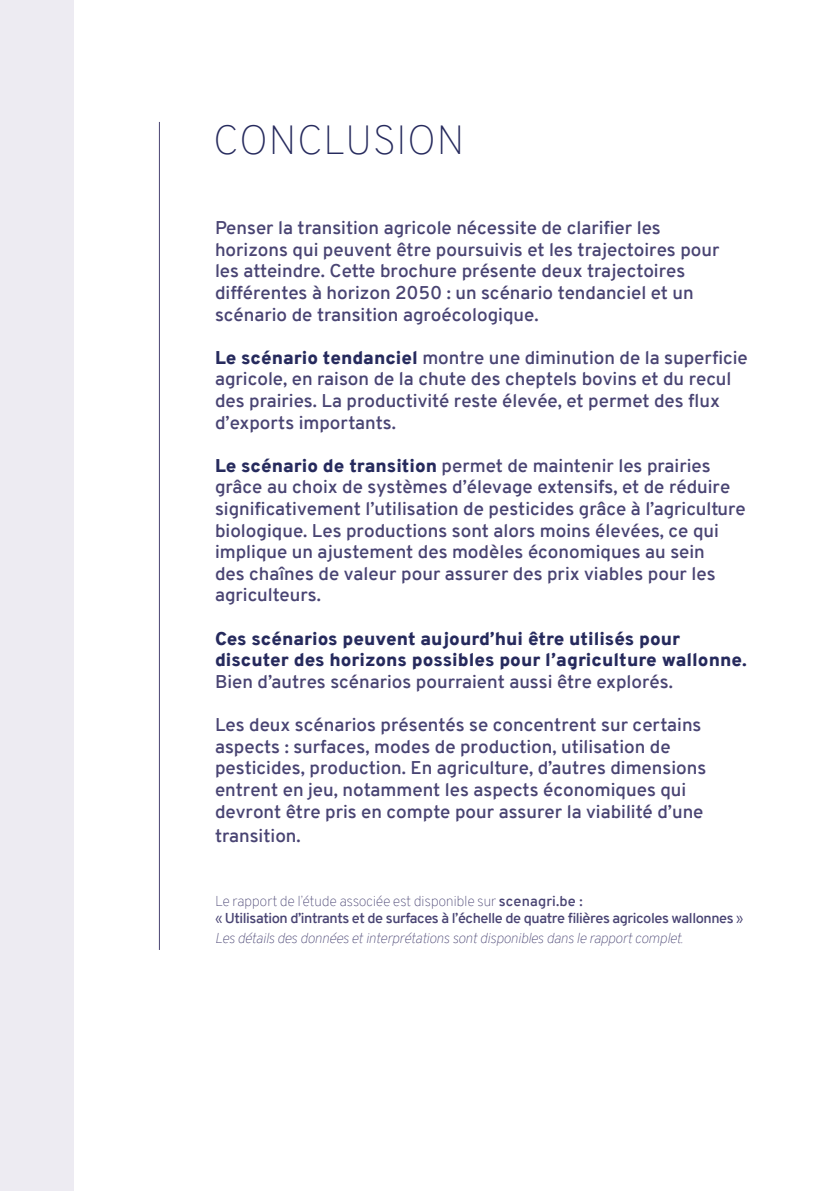
<style>
.page{position:relative;width:840px;height:1191px;background:#fff}
.page>*{position:absolute;margin:0;border:0;box-sizing:border-box;transform-origin:0 0}
.t1{font:100 39.6px "Overpass";color:#262a5d;scale:1.04 1}
.t2{font:600 18px/21.6px "Overpass";color:#494473;scale:1.04 1}
.t3{font:900 18px/21.6px "Overpass";color:#262a5d;scale:1.04 1}
.t4{font:600 14px/16.8px "Overpass";letter-spacing:-.03em;color:#494473;scale:1.04 1}
.t5{font:italic 100 14px "Overpass";letter-spacing:-.03em;color:#494473;scale:1.04 1}
.s1{font-weight:900;color:#262a5d}
.s2{font-weight:100}
.s3{font-weight:300}
</style>
<div class="page">
<div style="left:0;top:0;width:74px;height:1191px;background:#edebf2"></div>
<hr style="left:159px;top:122px;width:1px;height:828px;background:#494473">
<h1 class="t1" style="left:213px;top:111px;width:243px">CONCLUSION</h1>
<p class="t2" style="left:215px;top:217px;width:486px">Penser la transition agricole nécessite de clarifier les horizons qui peuvent être poursuivis et les trajectoires pour les atteindre. Cette brochure présente deux trajectoires différentes à horizon 2050 : un scénario tendanciel et un scénario de transition agroécologique.</p>
<p class="t2" style="left:215px;top:347px;width:513px"><span class="s1">Le scénario tendanciel</span> montre une diminution de la superficie agricole, en raison de la chute des cheptels bovins et du recul des prairies. La productivité reste élevée, et permet des flux d’exports importants.</p>
<p class="t2" style="left:215px;top:455px;width:511px"><span class="s1">Le scénario de transition</span> permet de maintenir les prairies grâce au choix de systèmes d’élevage extensifs, et de réduire significativement l’utilisation de pesticides grâce à l’agriculture biologique. Les productions sont alors moins élevées, ce qui implique un ajustement des modèles économiques au sein<br>des chaînes de valeur pour assurer des prix viables pour les agriculteurs.</p>
<p class="t3" style="left:215px;top:628px;width:512px">Ces scénarios peuvent aujourd’hui être utilisés pour discuter des horizons possibles pour l’agriculture wallonne.</p>
<p class="t2" style="left:215px;top:671px;width:441px">Bien d’autres scénarios pourraient aussi être explorés.</p>
<p class="t2" style="left:215px;top:714px;width:473px">Les deux scénarios présentés se concentrent sur certains aspects : surfaces, modes de production, utilisation de pesticides, production. En agriculture, d’autres dimensions entrent en jeu, notamment les aspects économiques qui devront être pris en compte pour assurer la viabilité d’une</p>
<p class="t2" style="left:215px;top:824px;width:84px">transition.</p>
<p class="t4" style="left:215px;top:893px;width:509px"><span class="s2">Le rapport de l’étude associée est disponible sur</span> scenagri.be :<br><span class="s3">«</span> Utilisation d’intrants et de surfaces à l’échelle de quatre filières agricoles wallonnes <span class="s3">»</span></p>
<p class="t5" style="left:215px;top:928px;width:451px">Les détails des données et interprétations sont disponibles dans le rapport complet.</p>
</div>
